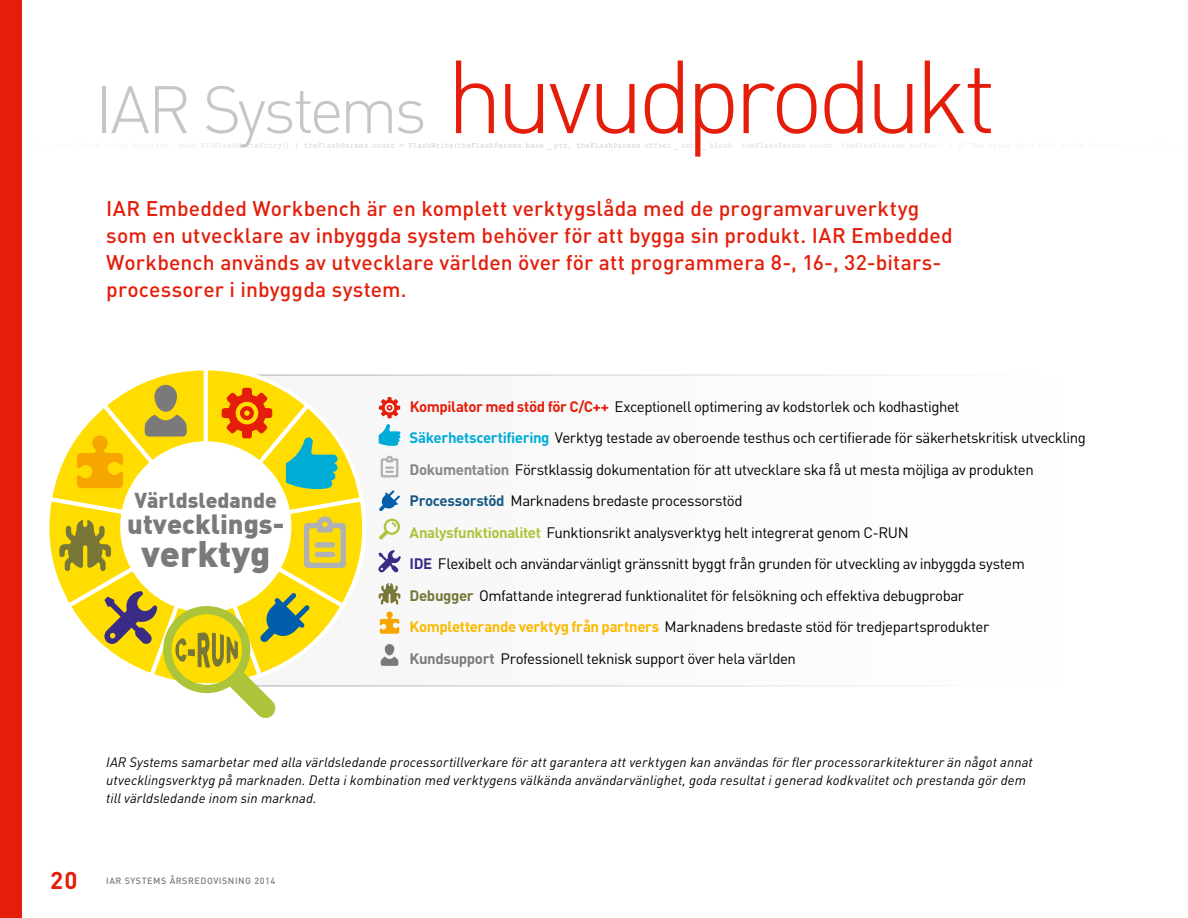
<style>
.page{position:relative;width:1188px;height:918px;background:#fff}
.page>*{position:absolute;margin:0;border:0;box-sizing:border-box;transform-origin:0 0}
.t1{font:300 102px "DIN";letter-spacing:-.065em;color:#e41e0a}
.t2{font:900 36.3px "DIN";color:#7a7a7a}
.t3{font:900 27.15px "DIN";color:#7a7a7a}
.t4{font:700 24px "DINOT";color:#e41e0a}
.t5{font:900 21.15px "DIN";color:#7a7a7a}
.t6{font:500 21px/27px "DINOT";letter-spacing:.01em;color:#e41e0a}
.t7{font:15px/31.5px "DINOT";letter-spacing:-.03em;color:#000}
.t8{font:italic 13.5px/18px "DINOT";letter-spacing:.01em;color:#000}
.t9{font:500 9px "DINOT";letter-spacing:.06em;color:#7a7b7a}
.s1{font-size:66px;color:#c5c6c6}
.s2{font-weight:700;color:#e41e0a}
.s3{font-weight:700;color:#00acd7}
.s4{font-weight:700;color:#868686}
.s5{font-weight:700;color:#195986}
.s6{font-weight:700;color:#acc439}
.s7{font-weight:700;color:#392c87}
.s8{font-weight:700;color:#767638}
.s9{font-weight:700;color:#fbb900}
.s10{font-weight:700;color:#7a7b7a}
</style>
<div class="page">
<div style="left:0;top:0;width:21px;height:918px;background:#e41e0a"></div>
<svg style="left:21px;top:142px;width:996px;height:8px"></svg>
<div style="left:248px;top:374px;width:814px;height:313px;background:#f6f6f6;border:2px solid #c5c6c6"></div>
<svg style="left:49px;top:370px;width:319px;height:348px"></svg>
<svg style="left:379px;top:397px;width:21px;height:21px"></svg>
<svg style="left:379px;top:424px;width:21px;height:22px"></svg>
<svg style="left:381px;top:456px;width:17px;height:21px"></svg>
<svg style="left:379px;top:583px;width:21px;height:22px"></svg>
<svg style="left:379px;top:490px;width:21px;height:21px"></svg>
<svg style="left:379px;top:519px;width:21px;height:21px"></svg>
<svg style="left:380px;top:612px;width:19px;height:22px"></svg>
<svg style="left:381px;top:644px;width:17px;height:22px"></svg>
<svg style="left:378px;top:550px;width:23px;height:23px"></svg>
<h1 class="t1" style="left:95px;top:34px;width:903px"><span class="s1">IAR Systems</span> huvudprodukt</h1>
<p class="t6" style="left:106px;top:194px;width:848px">IAR Embedded Workbench är en komplett verktygslåda med de programvaruverktyg som en utvecklare av inbyggda system behöver för att bygga sin produkt. IAR Embedded Workbench används av utvecklare världen över för att programmera 8-, 16-, 32-bitars&shy;processorer i inbyggda system.</p>
<h3 class="t5" style="left:134px;top:486px;width:144px">Världsledande</h3>
<h3 class="t3" style="left:127px;top:506px;width:159px">utvecklings-</h3>
<h2 class="t2" style="left:141px;top:530px;width:131px">verktyg</h2>
<p class="t7" style="left:410px;top:390px;width:678px"><span class="s2">Kompilator med stöd för C/C++</span> Exceptionell optimering av kodstorlek och kodhastighet <span class="s3">Säkerhetscertifiering</span> Verktyg testade av oberoende testhus och certifierade för säkerhetskritisk utveckling <span class="s4">Dokumentation</span> Förstklassig dokumentation för att utvecklare ska få ut mesta möjliga av produkten <span class="s5">Processorstöd</span> Marknadens bredaste processorstöd<br><span class="s6">Analysfunktionalitet</span> Funktionsrikt analysverktyg helt integrerat genom C-RUN<br><span class="s7">IDE</span> Flexibelt och användarvänligt gränssnitt byggt från grunden för utveckling av inbyggda system <span class="s8">Debugger</span> Omfattande integrerad funktionalitet för felsökning och effektiva debugprobar<br><span class="s9">Kompletterande verktyg från partners</span> Marknadens bredaste stöd för tredjepartsprodukter<br><span class="s10">Kundsupport</span> Professionell teknisk support över hela världen</p>
<p class="t8" style="left:106px;top:753px;width:928px">IAR Systems samarbetar med alla världsledande processortillverkare för att garantera att verktygen kan användas för fler processorarkitekturer än något annat utvecklingsverktyg på marknaden. Detta i kombination med verktygens välkända användarvänlighet, goda resultat i generad kodkvalitet och prestanda gör dem till världsledande inom sin marknad.</p>
<h3 class="t4" style="left:50px;top:865px;width:29px">20</h3>
<p class="t9" style="left:106px;top:875px;width:43px">IAR SYSTEM</p>
<p class="t9" style="left:161px;top:875px;width:116px">S ÅRSREDOVISN ING 2014</p>
</div>
